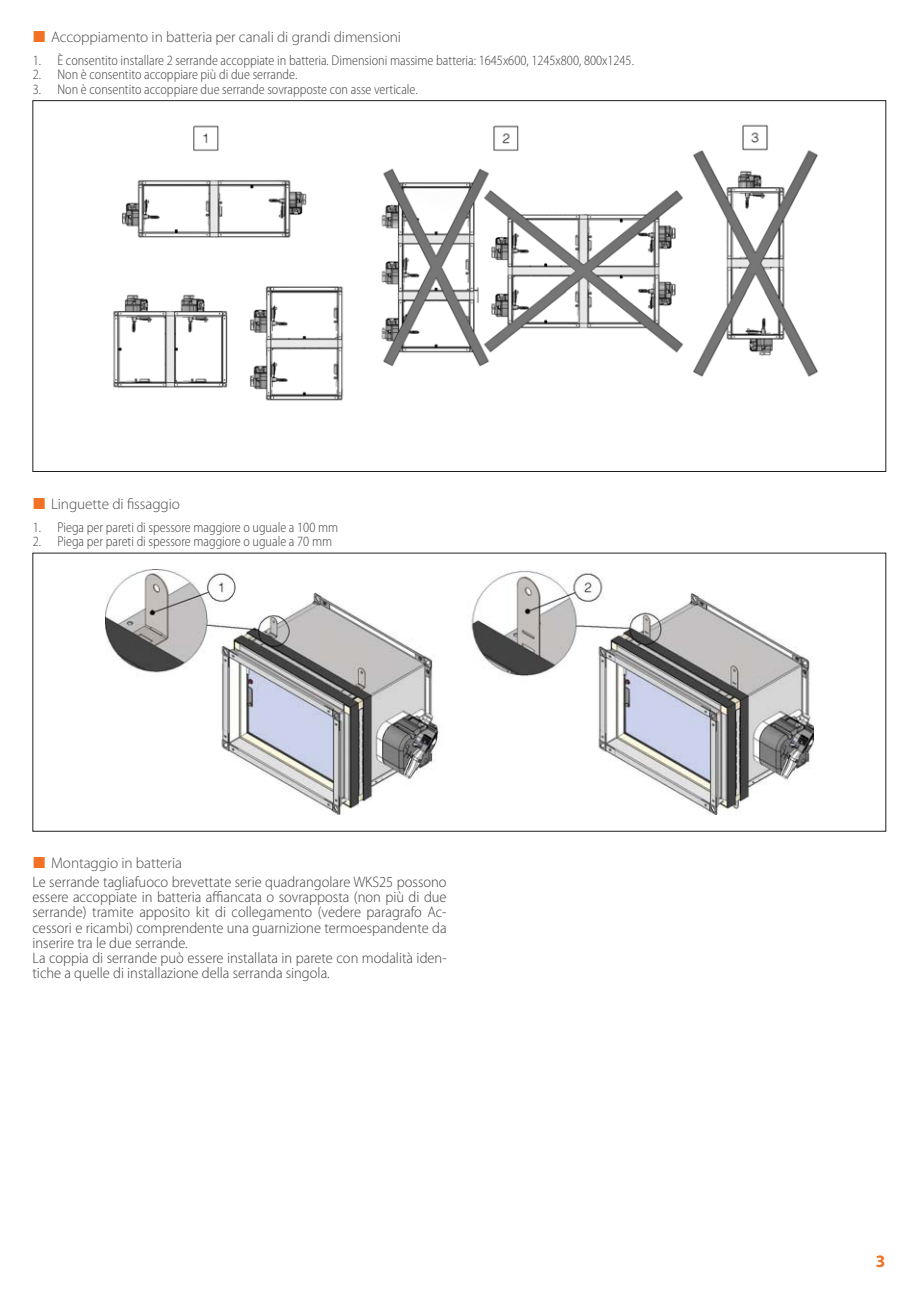
<style>
.page{position:relative;width:918px;height:1298px;background:#fff}
.page>*{position:absolute;margin:0;border:0;box-sizing:border-box;transform-origin:0 0}
.t1{font:700 17.4px "Myriad Pro";color:#f17225}
.t2{font:300 15.2px/15.2px "Myriad Pro";color:#404041;scale:.95 1}
.t3{font:300 15.2px "Myriad Pro";letter-spacing:-.005em;color:#4c4c4e}
.t4{font:300 semi-condensed 14.2px "Myriad Pro";color:#404041;scale:.95 1}
</style>
<div class="page">
<img style="left:113px;top:124px;width:705px;height:277px">
<img style="left:106px;top:570px;width:707px;height:244px">
<p class="t3" style="left:51px;top:31px;width:351px">Accoppiamento in batteria per canali di grandi dimensioni</p>
<p class="t4" style="left:33px;top:55px;width:634px">1. È consentito installare 2 serrande accoppiate in batteria. Dimensioni massime batteria: 1645x600, 1245x800, 800x1245.</p>
<p class="t4" style="left:33px;top:69px;width:280px">2. Non è consentito accoppiare più di due serrande.</p>
<p class="t4" style="left:33px;top:83px;width:407px">3. Non è consentito accoppiare due serrande sovrapposte con asse verticale.</p>
<p class="t3" style="left:51px;top:498px;width:130px">Linguette di fissaggio</p>
<p class="t4" style="left:33px;top:522px;width:323px">1. Piega per pareti di spessore maggiore o uguale a 100 mm</p>
<p class="t4" style="left:33px;top:536px;width:317px">2. Piega per pareti di spessore maggiore o uguale a 70 mm</p>
<p class="t3" style="left:51px;top:858px;width:133px">Montaggio in batteria</p>
<p class="t2" style="left:33px;top:875px;width:437px">Le serrande tagliafuoco brevettate serie quadrangolare WKS25 possono essere accoppiate in batteria affiancata o sovrapposta (non più di due serrande) tramite apposito kit di collegamento (vedere paragrafo Ac&shy;cessori e ricambi) comprendente una guarnizione termoespandente da inserire tra le due serrande.<br>La coppia di serrande può essere installata in parete con modalità iden&shy;tiche a quelle di installazione della serranda singola.</p>
<p class="t1" style="left:876px;top:1255px;width:11px">3</p>
</div>
